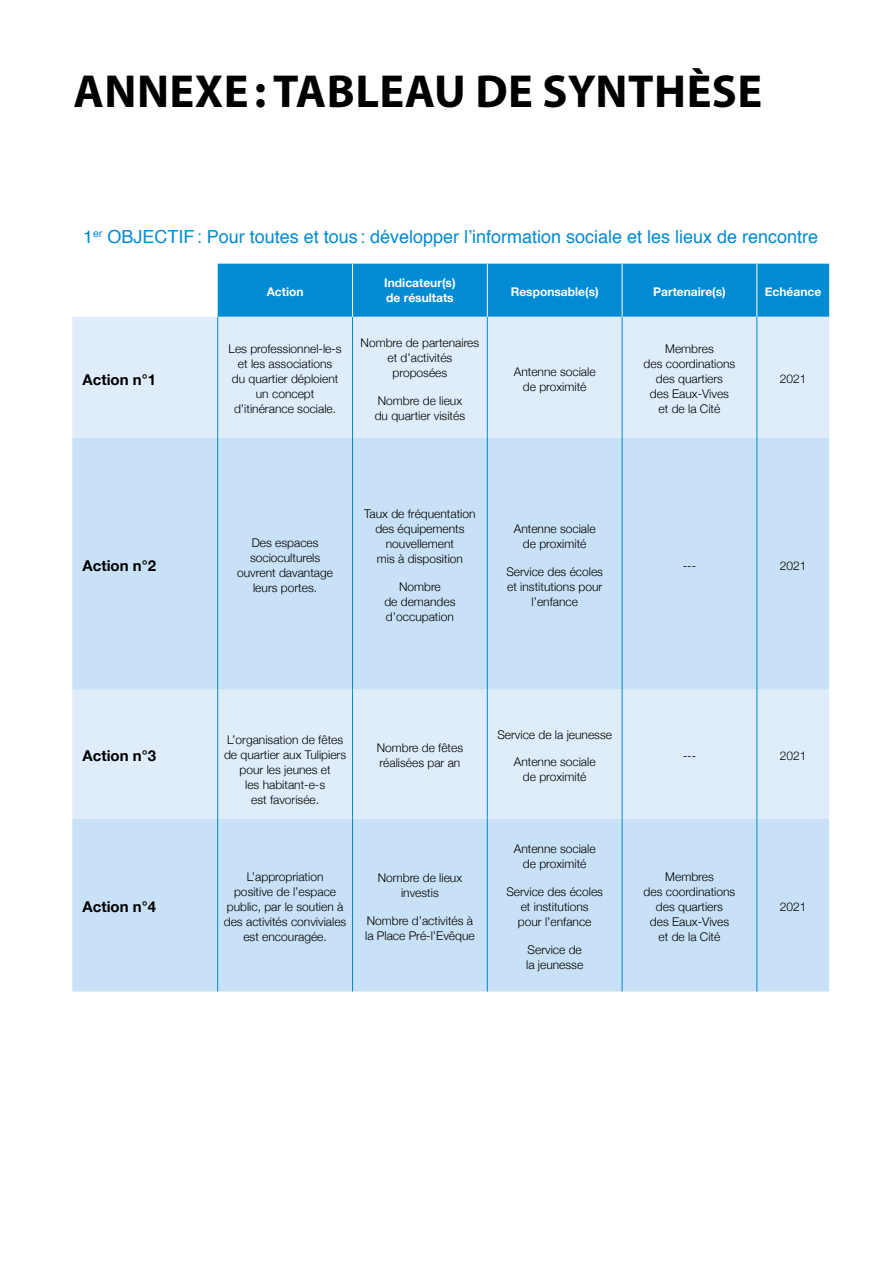
<style>
.page{position:relative;width:893px;height:1263px;background:#fff}
.page>*{position:absolute;margin:0;border:0;box-sizing:border-box;transform-origin:0 0}
.t1{font:700 46.5px "Myriad Pro";letter-spacing:.01em;color:#000}
.t2{font:18px "Helvetica";color:#008bd2}
.t3{font:700 15px "Helvetica Neue";color:#000}
.t4{font:300 12px/15px "Helvetica Neue";color:#000;text-align:center}
.t5{font:700 12px/15px "Helvetica Neue";color:#fff}
</style>
<div class="page">
<div style="left:218px;top:264px;width:611px;height:53px;background:#008bd2"></div>
<div style="left:72px;top:317px;width:757px;height:121px;background:#dfedfa"></div>
<svg style="left:72px;top:438px;width:757px;height:553px;background:#cde3f6"></svg>
<hr style="left:217px;top:317px;width:1px;height:121px;background:#008bd2">
<hr style="left:352px;top:317px;width:1px;height:121px;background:#008bd2">
<hr style="left:487px;top:317px;width:1px;height:121px;background:#008bd2">
<hr style="left:622px;top:317px;width:1px;height:121px;background:#008bd2">
<hr style="left:756px;top:317px;width:1px;height:121px;background:#008bd2">
<hr style="left:217px;top:438px;width:1px;height:252px;background:#008bd2">
<hr style="left:352px;top:438px;width:1px;height:252px;background:#008bd2">
<hr style="left:487px;top:438px;width:1px;height:252px;background:#008bd2">
<hr style="left:622px;top:438px;width:1px;height:252px;background:#008bd2">
<hr style="left:756px;top:438px;width:1px;height:252px;background:#008bd2">
<hr style="left:352px;top:264px;width:1px;height:53px;background:#fff">
<hr style="left:487px;top:264px;width:1px;height:53px;background:#fff">
<hr style="left:622px;top:264px;width:1px;height:53px;background:#fff">
<hr style="left:756px;top:264px;width:1px;height:53px;background:#fff">
<hr style="left:217px;top:690px;width:1px;height:129px;background:#008bd2">
<hr style="left:352px;top:690px;width:1px;height:129px;background:#008bd2">
<hr style="left:487px;top:690px;width:1px;height:129px;background:#008bd2">
<hr style="left:622px;top:690px;width:1px;height:129px;background:#008bd2">
<hr style="left:756px;top:690px;width:1px;height:129px;background:#008bd2">
<hr style="left:217px;top:819px;width:1px;height:172px;background:#008bd2">
<hr style="left:352px;top:819px;width:1px;height:172px;background:#008bd2">
<hr style="left:487px;top:819px;width:1px;height:172px;background:#008bd2">
<hr style="left:622px;top:819px;width:1px;height:172px;background:#008bd2">
<hr style="left:756px;top:819px;width:1px;height:172px;background:#008bd2">
<h1 class="t1" style="left:73px;top:65px;width:690px">ANNEXE: TABLEAU DE SYNTHÈSE</h1>
<h2 class="t2" style="left:83px;top:223px;width:737px">1<sup>er</sup> OBJECTIF: Pour toutes et tous : développer l’information sociale et les lieux de rencontre</h2>
<p class="t5" style="left:267px;top:285px;width:38px">Action</p>
<p class="t5" style="left:384px;top:276px;width:73px">Indicateur(s) de résultats</p>
<p class="t5" style="left:511px;top:285px;width:89px">Responsable(s)</p>
<p class="t5" style="left:653px;top:285px;width:74px">Partenaire(s)</p>
<p class="t5" style="left:765px;top:285px;width:58px">Echéance</p>
<p class="t3" style="left:83px;top:368px;width:75px">Action n°1</p>
<p class="t4" style="left:229px;top:341px;width:115px">Les professionnel-le-s et les associations<br>du quartier déploient un concept d’itinérance sociale.</p>
<p class="t4" style="left:361px;top:334px;width:120px">Nombre de partenaires et d’activités proposées</p>
<p class="t4" style="left:375px;top:392px;width:92px;text-align:left">Nombre de lieux du quartier visités</p>
<p class="t4" style="left:514px;top:363px;width:83px">Antenne sociale de proximité</p>
<p class="t4" style="left:644px;top:341px;width:93px">Membres<br>des coordinations des quartiers<br>des Eaux-Vives et de la Cité</p>
<p class="t4" style="left:780px;top:371px;width:28px">2021</p>
<p class="t3" style="left:83px;top:554px;width:75px">Action n°2</p>
<p class="t4" style="left:237px;top:535px;width:97px">Des espaces socioculturels ouvrent davantage leurs portes.</p>
<p class="t4" style="left:364px;top:506px;width:113px">Taux de fréquentation des équipements nouvellement<br>mis à disposition</p>
<p class="t4" style="left:384px;top:578px;width:73px">Nombre<br>de demandes d’occupation</p>
<p class="t4" style="left:514px;top:521px;width:83px">Antenne sociale de proximité</p>
<p class="t4" style="left:506px;top:563px;width:98px">Service des écoles et institutions pour l’enfance</p>
<p class="t4" style="left:683px;top:557px;width:15px">---</p>
<p class="t4" style="left:780px;top:557px;width:28px">2021</p>
<p class="t3" style="left:83px;top:744px;width:75px">Action n°3</p>
<p class="t4" style="left:224px;top:731px;width:124px">L’organisation de fêtes de quartier aux Tulipiers pour les jeunes et<br>les habitant-e-s<br>est favorisée.</p>
<p class="t4" style="left:377px;top:740px;width:88px;text-align:left">Nombre de fêtes réalisées par an</p>
<p class="t4" style="left:497px;top:726px;width:116px">Service de la jeunesse</p>
<p class="t4" style="left:514px;top:754px;width:83px">Antenne sociale de proximité</p>
<p class="t4" style="left:683px;top:747px;width:15px">---</p>
<p class="t4" style="left:780px;top:747px;width:28px">2021</p>
<p class="t3" style="left:83px;top:895px;width:75px">Action n°4</p>
<p class="t4" style="left:224px;top:868px;width:124px">L’appropriation<br>positive de l’espace public, par le soutien à des activités conviviales est encouragée.</p>
<p class="t4" style="left:378px;top:869px;width:86px">Nombre de lieux investis</p>
<p class="t4" style="left:365px;top:912px;width:111px;text-align:left">Nombre d’activités à la Place Pré-l’Evêque</p>
<p class="t4" style="left:514px;top:841px;width:83px">Antenne sociale de proximité</p>
<p class="t4" style="left:506px;top:883px;width:98px">Service des écoles et institutions<br>pour l’enfance</p>
<p class="t4" style="left:526px;top:941px;width:59px;text-align:left">Service de la jeunesse</p>
<p class="t4" style="left:644px;top:868px;width:93px">Membres<br>des coordinations des quartiers<br>des Eaux-Vives et de la Cité</p>
<p class="t4" style="left:780px;top:898px;width:28px">2021</p>
</div>
